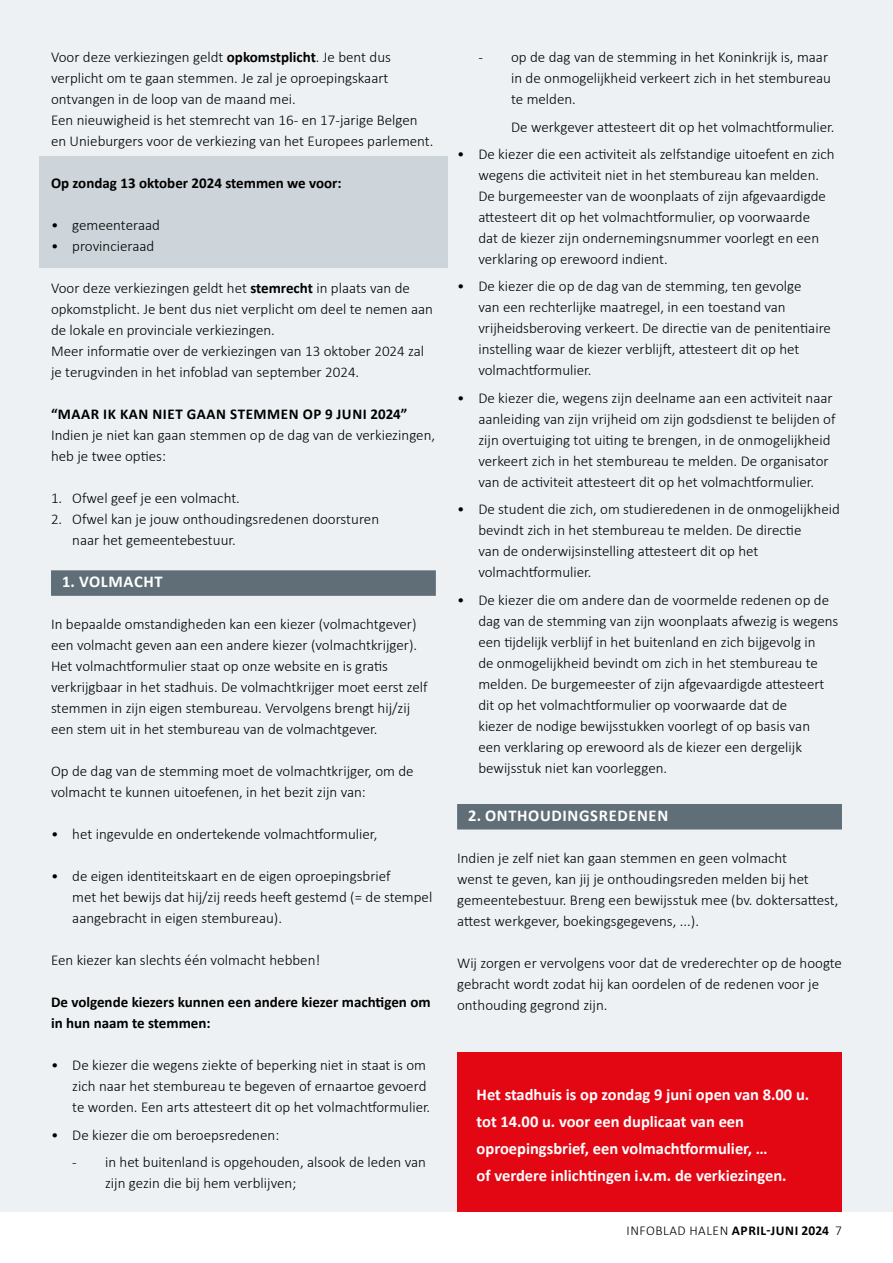
<style>
.page{position:relative;width:893px;height:1263px;background:#fff}
.page>*{position:absolute;margin:0;border:0;box-sizing:border-box;transform-origin:0 0}
.t1{font:700 16.5px/27px "Calibri";color:#fff}
.t2{font:700 16.5px "Calibri";letter-spacing:.04em;color:#fff}
.t3{font:300 15px/21px "Calibri";color:#000}
.t4{font:700 15px/21px "Calibri";color:#000}
.t5{font:700 15px "Calibri";letter-spacing:.04em;color:#000}
.t6{font:300 13.5px "Calibri";letter-spacing:.04em;color:#000}
.s1{font-weight:700}
</style>
<div class="page">
<div style="left:0;top:0;width:893px;height:1212px;background:#eef1f3"></div>
<div style="left:457px;top:1052px;width:385px;height:160px;background:#e30613"></div>
<div style="left:39px;top:157px;width:409px;height:111px;background:#cdd5da"></div>
<div style="left:51px;top:570px;width:385px;height:26px;background:#606f77"></div>
<div style="left:457px;top:804px;width:385px;height:25px;background:#606f77"></div>
<p class="t3" style="left:51px;top:46px;width:384px">Voor deze verkiezingen geldt <span class="s1">opkomstplicht</span>. Je bent dus verplicht om te gaan stemmen. Je zal je oproepingskaart ontvangen in de loop van de maand mei.<br>Een nieuwigheid is het stemrecht van 16- en 17-jarige Belgen en Unieburgers voor de verkiezing van het Europees parlement.</p>
<p class="t4" style="left:51px;top:172px;width:292px">Op zondag 13 oktober 2024 stemmen we voor:</p>
<p class="t3" style="left:51px;top:214px;width:110px">• gemeenteraad</p>
<p class="t3" style="left:51px;top:235px;width:105px">• provincieraad</p>
<p class="t3" style="left:51px;top:277px;width:383px">Voor deze verkiezingen geldt het <span class="s1">stemrecht</span> in plaats van de opkomstplicht. Je bent dus niet verplicht om deel te nemen aan de lokale en provinciale verkiezingen.<br>Meer informatie over de verkiezingen van 13 oktober 2024 zal je terugvinden in het infoblad van september 2024.</p>
<p class="t5" style="left:51px;top:405px;width:358px">“MAAR IK KAN NIET GAAN STEMMEN OP 9 JUNI 2024”</p>
<p class="t3" style="left:51px;top:424px;width:386px">Indien je niet kan gaan stemmen op de dag van de verkiezingen, heb je twee opties:</p>
<p class="t3" style="left:51px;top:487px;width:190px">1. Ofwel geef je een volmacht.</p>
<p class="t3" style="left:72px;top:508px;width:308px;text-indent:-21px">2. Ofwel kan je jouw onthoudingsredenen doorsturen naar het gemeentebestuur.</p>
<p class="t2" style="left:62px;top:572px;width:102px">1. VOLMACHT</p>
<p class="t3" style="left:51px;top:613px;width:378px">In bepaalde omstandigheden kan een kiezer (volmachtgever) een volmacht geven aan een andere kiezer (volmachtkrijger).<br>Het volmachtformulier staat op onze website en is gratis verkrijgbaar in het stadhuis. De volmachtkrijger moet eerst zelf stemmen in zijn eigen stembureau. Vervolgens brengt hij/zij een stem uit in het stembureau van de volmachtgever.</p>
<p class="t3" style="left:51px;top:760px;width:364px">Op de dag van de stemming moet de volmachtkrijger, om de volmacht te kunnen uitoefenen, in het bezit zijn van:</p>
<p class="t3" style="left:51px;top:823px;width:328px">• het ingevulde en ondertekende volmachtformulier,</p>
<p class="t3" style="left:72px;top:865px;width:362px;text-indent:-21px">• de eigen identiteitskaart en de eigen oproepingsbrief<br>met het bewijs dat hij/zij reeds heeft gestemd (= de stempel aangebracht in eigen stembureau).</p>
<p class="t3" style="left:51px;top:949px;width:271px">Een kiezer kan slechts één volmacht hebben!</p>
<p class="t4" style="left:51px;top:991px;width:381px">De volgende kiezers kunnen een andere kiezer machtigen om in hun naam te stemmen:</p>
<p class="t3" style="left:72px;top:1054px;width:359px;text-indent:-21px">• De kiezer die wegens ziekte of beperking niet in staat is om zich naar het stembureau te begeven of ernaartoe gevoerd te worden. Een arts attesteert dit op het volmachtformulier.</p>
<p class="t3" style="left:51px;top:1123px;width:230px">• De kiezer die om beroepsredenen:</p>
<p class="t3" style="left:105px;top:1151px;width:322px;text-indent:-33px">- in het buitenland is opgehouden, alsook de leden van zijn gezin die bij hem verblijven;</p>
<p class="t3" style="left:511px;top:46px;width:321px;text-indent:-33px">- op de dag van de stemming in het Koninkrijk is, maar in de onmogelijkheid verkeert zich in het stembureau te melden.</p>
<p class="t3" style="left:511px;top:115px;width:325px">De werkgever attesteert dit op het volmachtformulier.</p>
<p class="t3" style="left:478px;top:143px;width:358px;text-indent:-21px">• De kiezer die een activiteit als zelfstandige uitoefent en zich wegens die activiteit niet in het stembureau kan melden.<br>De burgemeester van de woonplaats of zijn afgevaardigde attesteert dit op het volmachtformulier, op voorwaarde<br>dat de kiezer zijn ondernemingsnummer voorlegt en een verklaring op erewoord indient.</p>
<p class="t3" style="left:478px;top:275px;width:354px;text-indent:-21px">• De kiezer die op de dag van de stemming, ten gevolge<br>van een rechterlijke maatregel, in een toestand van vrijheidsberoving verkeert. De directie van de penitentiaire instelling waar de kiezer verblijft, attesteert dit op het volmachtformulier.</p>
<p class="t3" style="left:478px;top:387px;width:359px;text-indent:-21px">• De kiezer die, wegens zijn deelname aan een activiteit naar aanleiding van zijn vrijheid om zijn godsdienst te belijden of zijn overtuiging tot uiting te brengen, in de onmogelijkheid verkeert zich in het stembureau te melden. De organisator van de activiteit attesteert dit op het volmachtformulier.</p>
<p class="t3" style="left:478px;top:498px;width:363px;text-indent:-21px">• De student die zich, om studieredenen in de onmogelijkheid bevindt zich in het stembureau te melden. De directie<br>van de onderwijsinstelling attesteert dit op het volmachtformulier.</p>
<p class="t3" style="left:478px;top:588px;width:361px;text-indent:-21px">• De kiezer die om andere dan de voormelde redenen op de dag van de stemming van zijn woonplaats afwezig is wegens een tijdelijk verblijf in het buitenland en zich bijgevolg in<br>de onmogelijkheid bevindt om zich in het stembureau te melden. De burgemeester of zijn afgevaardigde attesteert dit op het volmachtformulier op voorwaarde dat de<br>kiezer de nodige bewijsstukken voorlegt of op basis van<br>een verklaring op erewoord als de kiezer een dergelijk bewijsstuk niet kan voorleggen.</p>
<p class="t2" style="left:468px;top:805px;width:201px">2. ONTHOUDINGSREDENEN</p>
<p class="t3" style="left:457px;top:847px;width:383px">Indien je zelf niet kan gaan stemmen en geen volmacht<br>wenst te geven, kan jij je onthoudingsreden melden bij het gemeentebestuur. Breng een bewijsstuk mee (bv. doktersattest, attest werkgever, boekingsgegevens, ...).</p>
<p class="t3" style="left:457px;top:952px;width:386px">Wij zorgen er vervolgens voor dat de vrederechter op de hoogte gebracht wordt zodat hij kan oordelen of de redenen voor je onthouding gegrond zijn.</p>
<p class="t1" style="left:477px;top:1080px;width:334px">Het stadhuis is op zondag 9 juni open van 8.00 u. tot 14.00 u. voor een duplicaat van een oproepingsbrief, een volmachtformulier, …<br>of verdere inlichtingen i.v.m. de verkiezingen.</p>
<p class="t6" style="left:627px;top:1222px;width:217px">INFOBLAD HALEN <span class="s1">APRIL-JUNI 2024</span> 7</p>
</div>
